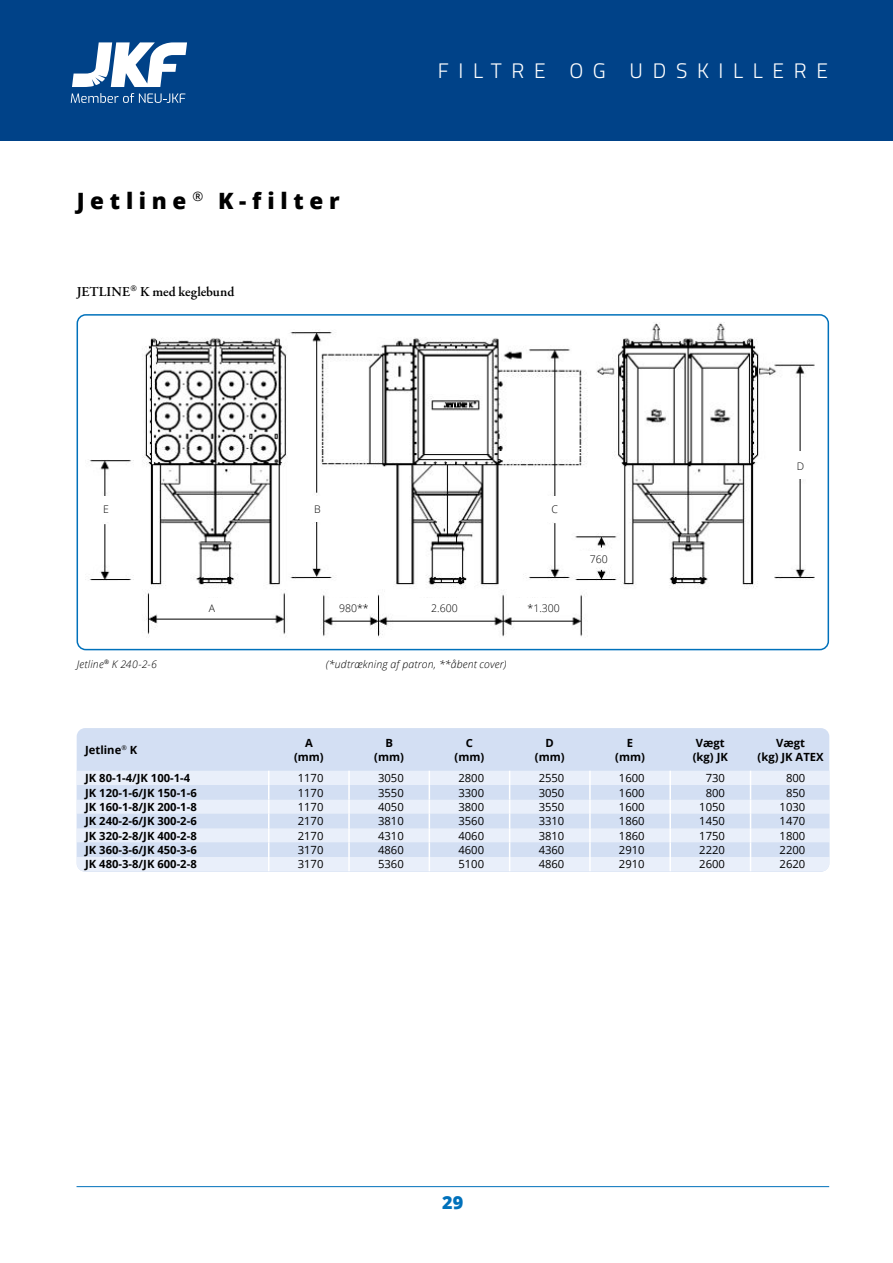
<style>
.page{position:relative;width:893px;height:1263px;background:#fff}
.page>*{position:absolute;margin:0;border:0;box-sizing:border-box;transform-origin:0 0}
.t1{font:800 22.5px "Open Sans";letter-spacing:.25em;color:#000}
.t2{font:300 21px "Titillium";letter-spacing:.46em;color:#fff}
.t3{font:800 18px "Open Sans";color:#0071bb}
.t4{font:600 13.5px "Adobe Garamond Pro";letter-spacing:.005em;color:#000}
.t5{font:11.25px "Open Sans";color:#000}
.t6{font:700 11.25px/13.5px "Open Sans";color:#000;text-align:center}
.t7{font:italic 300 10.5px "Open Sans";letter-spacing:.015em;color:#000}
.t8{font:300 10.5px "Open Sans";color:#000}
</style>
<div class="page">
<hr style="left:77px;top:1186px;width:752px;height:1px;background:#0071bb">
<div style="left:0;top:0;width:893px;height:140px;background:#004288"></div>
<img style="left:85px;top:322px;width:730px;height:316px">
<div style="left:77px;top:314px;width:752px;height:336px;border:2px solid #0071bb;border-radius:9px"></div>
<div style="left:577px;top:552px;width:31px;height:15px;background:#fff"></div>
<div style="left:510px;top:598px;width:50px;height:19px;background:#fff"></div>
<div style="left:408px;top:598px;width:50px;height:19px;background:#fff"></div>
<div style="left:329px;top:598px;width:40px;height:19px;background:#fff"></div>
<div style="left:190px;top:598px;width:40px;height:19px;background:#fff"></div>
<div style="left:90px;top:497px;width:28px;height:25px;background:#fff"></div>
<div style="left:301px;top:497px;width:28px;height:25px;background:#fff"></div>
<div style="left:539px;top:497px;width:28px;height:25px;background:#fff"></div>
<div style="left:784px;top:453px;width:28px;height:25px;background:#fff"></div>
<svg style="left:71px;top:42px;width:116px;height:61px"></svg>
<div style="left:77px;top:728px;width:752px;height:144px;background:#d3dff3;border-radius:9px"></div>
<div style="left:77px;top:771px;width:752px;height:100px;background:#e9effa"></div>
<svg style="left:77px;top:785px;width:752px;height:72px"></svg>
<svg style="left:268px;top:771px;width:1px;height:100px"></svg>
<svg style="left:348px;top:771px;width:2px;height:100px"></svg>
<svg style="left:429px;top:771px;width:1px;height:100px"></svg>
<svg style="left:509px;top:771px;width:1px;height:100px"></svg>
<svg style="left:589px;top:771px;width:2px;height:100px"></svg>
<svg style="left:669px;top:771px;width:2px;height:100px"></svg>
<svg style="left:750px;top:771px;width:1px;height:100px"></svg>
<h1 class="t1" style="left:77px;top:183px;width:264px">Jetline <sup>®</sup> K-filter</h1>
<p class="t4" style="left:77px;top:284px;width:159px">JETLINE<sup>®</sup> K med keglebund</p>
<h2 class="t2" style="left:438px;top:55px;width:392px">FILTRE OG UDSKILLERE</h2>
<p class="t8" style="left:797px;top:459px;width:9px">D</p>
<p class="t8" style="left:103px;top:502px;width:7px">E</p>
<p class="t8" style="left:314px;top:502px;width:8px">B</p>
<p class="t8" style="left:552px;top:502px;width:8px">C</p>
<p class="t8" style="left:209px;top:600px;width:8px">A</p>
<p class="t8" style="left:339px;top:600px;width:31px">980**</p>
<p class="t8" style="left:431px;top:600px;width:28px">2.600</p>
<p class="t8" style="left:528px;top:600px;width:34px">*1.300</p>
<p class="t7" style="left:77px;top:657px;width:82px">Jetline<sup>®</sup> K 240-2-6</p>
<p class="t7" style="left:326px;top:657px;width:182px">(*udtrækning af patron, **åbent cover)</p>
<p class="t8" style="left:590px;top:552px;width:19px">760</p>
<p class="t6" style="left:85px;top:743px;width:54px">Jetline<sup>®</sup> K</p>
<p class="t6" style="left:294px;top:736px;width:31px">A (mm)</p>
<p class="t6" style="left:374px;top:736px;width:31px">B (mm)</p>
<p class="t6" style="left:455px;top:736px;width:31px">C (mm)</p>
<p class="t6" style="left:535px;top:736px;width:31px">D (mm)</p>
<p class="t6" style="left:615px;top:736px;width:31px">E (mm)</p>
<p class="t6" style="left:693px;top:736px;width:37px;text-align:left">Vægt (kg) JK</p>
<p class="t6" style="left:758px;top:736px;width:68px">Vægt<br>(kg) JK ATEX</p>
<p class="t6" style="left:85px;top:771px;width:107px">JK 80-1-4/JK 100-1-4</p>
<p class="t5" style="left:298px;top:770px;width:27px">1170</p>
<p class="t5" style="left:378px;top:770px;width:27px">3050</p>
<p class="t5" style="left:458px;top:770px;width:27px">2800</p>
<p class="t5" style="left:539px;top:770px;width:27px">2550</p>
<p class="t5" style="left:619px;top:770px;width:27px">1600</p>
<p class="t5" style="left:706px;top:770px;width:21px">730</p>
<p class="t5" style="left:786px;top:770px;width:21px">800</p>
<p class="t6" style="left:85px;top:785px;width:113px">JK 120-1-6/JK 150-1-6</p>
<p class="t5" style="left:298px;top:785px;width:27px">1170</p>
<p class="t5" style="left:378px;top:785px;width:27px">3550</p>
<p class="t5" style="left:458px;top:785px;width:27px">3300</p>
<p class="t5" style="left:539px;top:785px;width:27px">3050</p>
<p class="t5" style="left:619px;top:785px;width:27px">1600</p>
<p class="t5" style="left:706px;top:785px;width:21px">800</p>
<p class="t5" style="left:786px;top:785px;width:21px">850</p>
<p class="t6" style="left:85px;top:800px;width:113px">JK 160-1-8/JK 200-1-8</p>
<p class="t5" style="left:298px;top:799px;width:27px">1170</p>
<p class="t5" style="left:378px;top:799px;width:27px">4050</p>
<p class="t5" style="left:458px;top:799px;width:27px">3800</p>
<p class="t5" style="left:539px;top:799px;width:27px">3550</p>
<p class="t5" style="left:619px;top:799px;width:27px">1600</p>
<p class="t5" style="left:699px;top:799px;width:27px">1050</p>
<p class="t5" style="left:780px;top:799px;width:27px">1030</p>
<p class="t6" style="left:85px;top:814px;width:113px">JK 240-2-6/JK 300-2-6</p>
<p class="t5" style="left:298px;top:813px;width:27px">2170</p>
<p class="t5" style="left:378px;top:813px;width:27px">3810</p>
<p class="t5" style="left:458px;top:813px;width:27px">3560</p>
<p class="t5" style="left:539px;top:813px;width:27px">3310</p>
<p class="t5" style="left:619px;top:813px;width:27px">1860</p>
<p class="t5" style="left:699px;top:813px;width:27px">1450</p>
<p class="t5" style="left:780px;top:813px;width:27px">1470</p>
<p class="t6" style="left:85px;top:828px;width:113px">JK 320-2-8/JK 400-2-8</p>
<p class="t5" style="left:298px;top:828px;width:27px">2170</p>
<p class="t5" style="left:378px;top:828px;width:27px">4310</p>
<p class="t5" style="left:458px;top:828px;width:27px">4060</p>
<p class="t5" style="left:539px;top:828px;width:27px">3810</p>
<p class="t5" style="left:619px;top:828px;width:27px">1860</p>
<p class="t5" style="left:699px;top:828px;width:27px">1750</p>
<p class="t5" style="left:780px;top:828px;width:27px">1800</p>
<p class="t6" style="left:85px;top:843px;width:113px">JK 360-3-6/JK 450-3-6</p>
<p class="t5" style="left:298px;top:842px;width:27px">3170</p>
<p class="t5" style="left:378px;top:842px;width:27px">4860</p>
<p class="t5" style="left:458px;top:842px;width:27px">4600</p>
<p class="t5" style="left:539px;top:842px;width:27px">4360</p>
<p class="t5" style="left:619px;top:842px;width:27px">2910</p>
<p class="t5" style="left:699px;top:842px;width:27px">2220</p>
<p class="t5" style="left:780px;top:842px;width:27px">2200</p>
<p class="t6" style="left:85px;top:857px;width:113px">JK 480-3-8/JK 600-2-8</p>
<p class="t5" style="left:298px;top:857px;width:27px">3170</p>
<p class="t5" style="left:378px;top:857px;width:27px">5360</p>
<p class="t5" style="left:458px;top:857px;width:27px">5100</p>
<p class="t5" style="left:539px;top:857px;width:27px">4860</p>
<p class="t5" style="left:619px;top:857px;width:27px">2910</p>
<p class="t5" style="left:699px;top:857px;width:27px">2600</p>
<p class="t5" style="left:780px;top:857px;width:27px">2620</p>
<h3 class="t3" style="left:442px;top:1188px;width:23px">29</h3>
</div>
